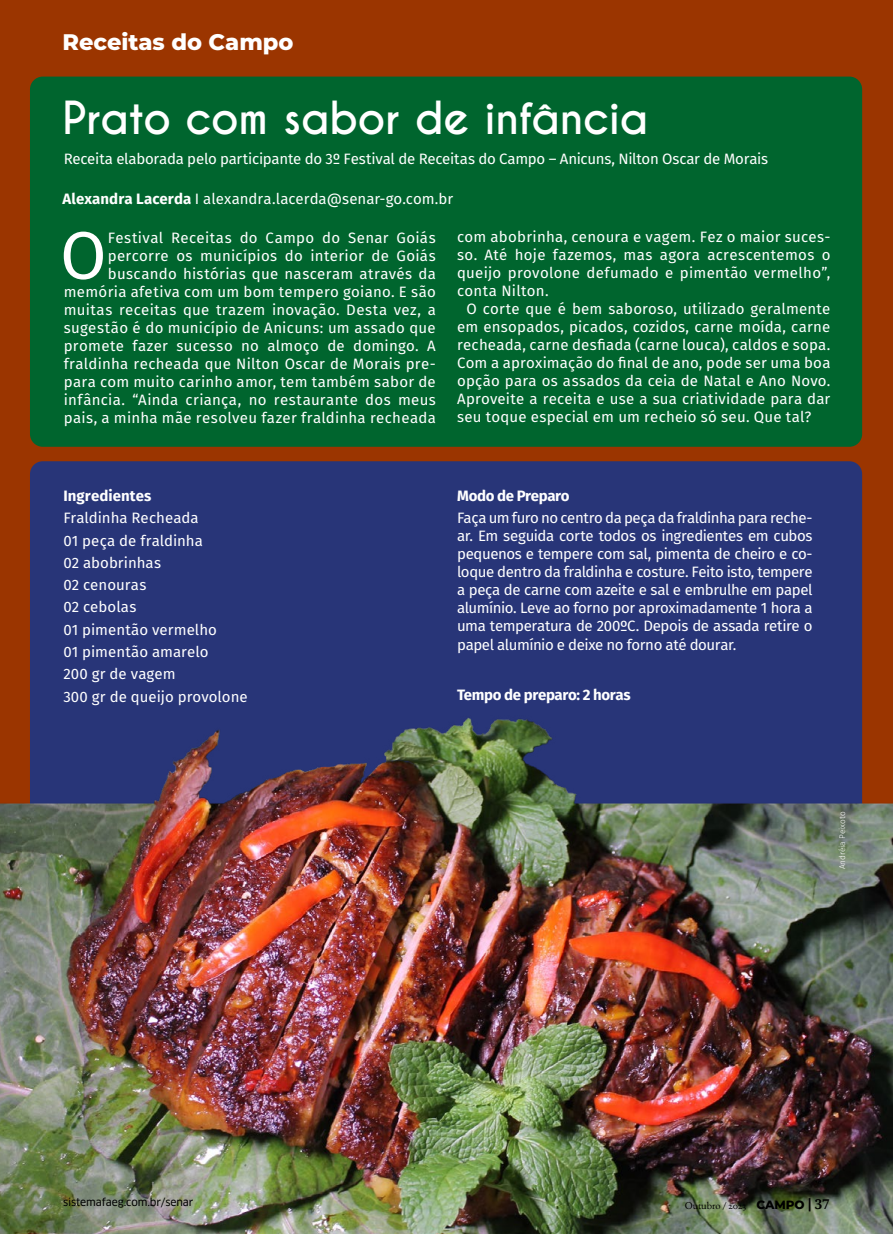
<style>
.page{position:relative;width:893px;height:1234px;background:#fff}
.page>*{position:absolute;margin:0;border:0;box-sizing:border-box;transform-origin:0 0}
.t1{font:67.2px "Fira Sans";color:#fff}
.t2{font:700 42.75px "Caviar Dreams";letter-spacing:-.015em;color:#fff}
.t3{font:800 22.5px "Montserrat";color:#fff}
.t4{font:15px/18px "Fira Sans";letter-spacing:.015em;color:#fff;text-align:justify}
.t5{font:15px "Fira Sans";letter-spacing:-.02em;color:#fff}
.t6{font:700 15px "Fira Sans";letter-spacing:-.025em;color:#fff}
.t7{font:700 15px "Fira Sans";letter-spacing:.005em;color:#fff}
.t8{font:10.5px "Clan OSF News";letter-spacing:-.01em;color:#000}
.t9{font:10.5px "EB Garamond 12";letter-spacing:-.01em;color:#000}
.t10{font:300 8.25px "Fira Sans";color:#fff}
.s1{font-weight:700}
.s2{font-family:"Montserrat";font-weight:800;font-size:12px}
.s3{font-family:"Clan OSF";font-weight:700;font-size:13.5px}
.s4{font-family:"Droid Serif";font-weight:700;font-size:13.5px}
</style>
<div class="page">
<div style="left:0;top:0;width:893px;height:625px;background:#9b3500"></div>
<div style="left:30px;top:461px;width:832px;height:695px;background:#283578;border-radius:13px"></div>
<img style="left:0;top:625px;width:893px;height:608px">
<div style="left:30px;top:77px;width:832px;height:369px;background:#00652e;border-radius:13px"></div>
<h3 class="t3" style="left:63px;top:25px;width:232px">Receitas do Campo</h3>
<h2 class="t2" style="left:63px;top:92px;width:587px">Prato com sabor de infância</h2>
<p class="t5" style="left:64px;top:148px;width:706px">Receita elaborada pelo participante do 3º Festival de Receitas do Campo – Anicuns, Nilton Oscar de Morais</p>
<p class="t4" style="left:63px;top:189px;width:392px"><span class="s1">Alexandra Lacerda</span> I alexandra.lacerda@senar-go.com.br</p>
<p class="t4" style="left:64px;top:228px;width:374px;text-align:right">Festival Receitas do Campo do Senar Goiás percorre os municípios do interior de Goiás buscando histórias que nasceram através da memória afetiva com um bom tempero goiano. E são muitas receitas que trazem inovação. Desta vez, a sugestão é do município de Anicuns: um assado que promete fazer sucesso no almoço de domingo. A fraldinha recheada que Nilton Oscar de Morais pre&shy;para com muito carinho amor, tem também sabor de infância. “Ainda criança, no restaurante dos meus pais, a minha mãe resolveu fazer fraldinha recheada</p>
<p class="t4" style="left:457px;top:227px;width:375px">com abobrinha, cenoura e vagem. Fez o maior suces&shy;so. Até hoje fazemos, mas agora acrescentemos o queijo provolone defumado e pimentão vermelho”, conta Nilton.</p>
<h1 class="t1" style="left:60px;top:204px;width:48px">O</h1>
<p class="t4" style="left:457px;top:299px;width:375px;text-indent:9px">O corte que é bem saboroso, utilizado geralmente em ensopados, picados, cozidos, carne moída, carne recheada, carne desfiada (carne louca), caldos e sopa.<br>Com a aproximação do final de ano, pode ser uma boa opção para os assados da ceia de Natal e Ano Novo.<br>Aproveite a receita e use a sua criatividade para dar seu toque especial em um recheio só seu. Que tal?</p>
<p class="t7" style="left:63px;top:483px;width:90px">Ingredientes</p>
<p class="t4" style="left:63px;top:506px;width:186px;line-height:22.2px;text-align:left">Fraldinha Recheada<br>01 peça de fraldinha<br>02 abobrinhas<br>02 cenouras<br>02 cebolas<br>01 pimentão vermelho<br>01 pimentão amarelo<br>200 gr de vagem<br>300 gr de queijo provolone</p>
<p class="t6" style="left:457px;top:483px;width:114px">Modo de Preparo</p>
<p class="t4" style="left:457px;top:508px;width:357px">Faça um furo no centro da peça da fraldinha para reche&shy;ar. Em seguida corte todos os ingredientes em cubos pequenos e tempere com sal, pimenta de cheiro e co&shy;loque dentro da fraldinha e costure. Feito isto, tempere a peça de carne com azeite e sal e embrulhe em papel alumínio. Leve ao forno por aproximadamente 1 hora a uma temperatura de 200ºC. Depois de assada retire o papel alumínio e deixe no forno até dourar.</p>
<p class="t6" style="left:457px;top:682px;width:175px">Tempo de preparo: 2 horas</p>
<p class="t10" style="left:836px;top:869px;width:59px;rotate:-90deg">Andréia Peixoto</p>
<p class="t8" style="left:63px;top:1195px;width:132px">sistemafaeg.com.br/senar</p>
<p class="t9" style="left:685px;top:1198px;width:146px">Outubro / 2023 <span class="s2">CAMPO</span> <span class="s3">|</span> <span class="s4">37</span></p>
</div>
